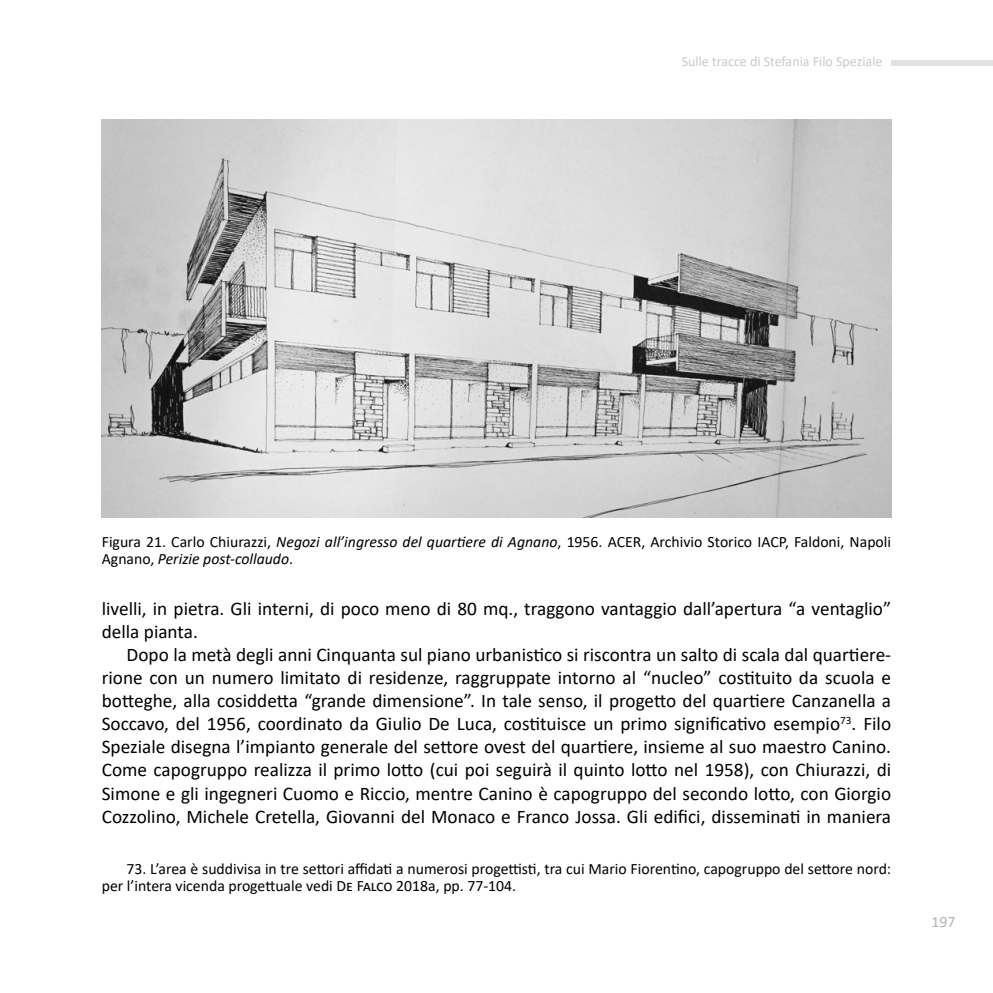
<style>
.page{position:relative;width:993px;height:993px;background:#fff}
.page>*{position:absolute;margin:0;border:0;box-sizing:border-box;transform-origin:0 0}
.t1{font:19.25px/23.1px "Calibri";color:#000}
.t2{font:15.75px/17.2px "Calibri";color:#000}
.t3{font:15.75px "Calibri";color:#b5b4b4}
.t4{font:14px "Calibri";color:#c9c9c9}
.s1{font-style:italic}
</style>
<div class="page">
<div style="left:890px;top:61px;width:102px;height:5px;background:#e1e1e1"></div>
<img style="left:102px;top:119px;width:788px;height:398px">
<p class="t4" style="left:681px;top:52px;width:202px">Sulle tracce di Stefania Filo Speziale</p>
<p class="t2" style="left:102px;top:532px;width:790px">Figura 21. Carlo Chiurazzi, <span class="s1">Negozi all’ingresso del quartiere di Agnano</span>, 1956. ACER, Archivio Storico IACP, Faldoni, Napoli<br>Agnano, <span class="s1">Perizie post-collaudo</span>.</p>
<p class="t1" style="left:102px;top:596px;width:790px">livelli, in pietra. Gli interni, di poco meno di 80 mq., traggono vantaggio dall’apertura “a ventaglio” della pianta.</p>
<p class="t1" style="left:102px;top:642px;width:790px;text-align:justify;text-indent:25px">Dopo la metà degli anni Cinquanta sul piano urbanistico si riscontra un salto di scala dal quartiere&shy;rione con un numero limitato di residenze, raggruppate intorno al “nucleo” costituito da scuola e botteghe, alla cosiddetta “grande dimensione”. In tale senso, il progetto del quartiere Canzanella a Soccavo, del 1956, coordinato da Giulio De Luca, costituisce un primo significativo esempio<sup>73</sup>. Filo Speziale disegna l’impianto generale del settore ovest del quartiere, insieme al suo maestro Canino.<br>Come capogruppo realizza il primo lotto (cui poi seguirà il quinto lotto nel 1958), con Chiurazzi, di Simone e gli ingegneri Cuomo e Riccio, mentre Canino è capogruppo del secondo lotto, con Giorgio Cozzolino, Michele Cretella, Giovanni del Monaco e Franco Jossa. Gli edifici, disseminati in maniera</p>
<p class="t2" style="left:102px;top:859px;width:790px;text-indent:25px">73. L’area è suddivisa in tre settori affidati a numerosi progettisti, tra cui Mario Fiorentino, capogruppo del settore nord: per l’intera vicenda progettuale vedi De Falco 2018a, pp. 77-104.</p>
<p class="t3" style="left:931px;top:910px;width:25px">197</p>
</div>
